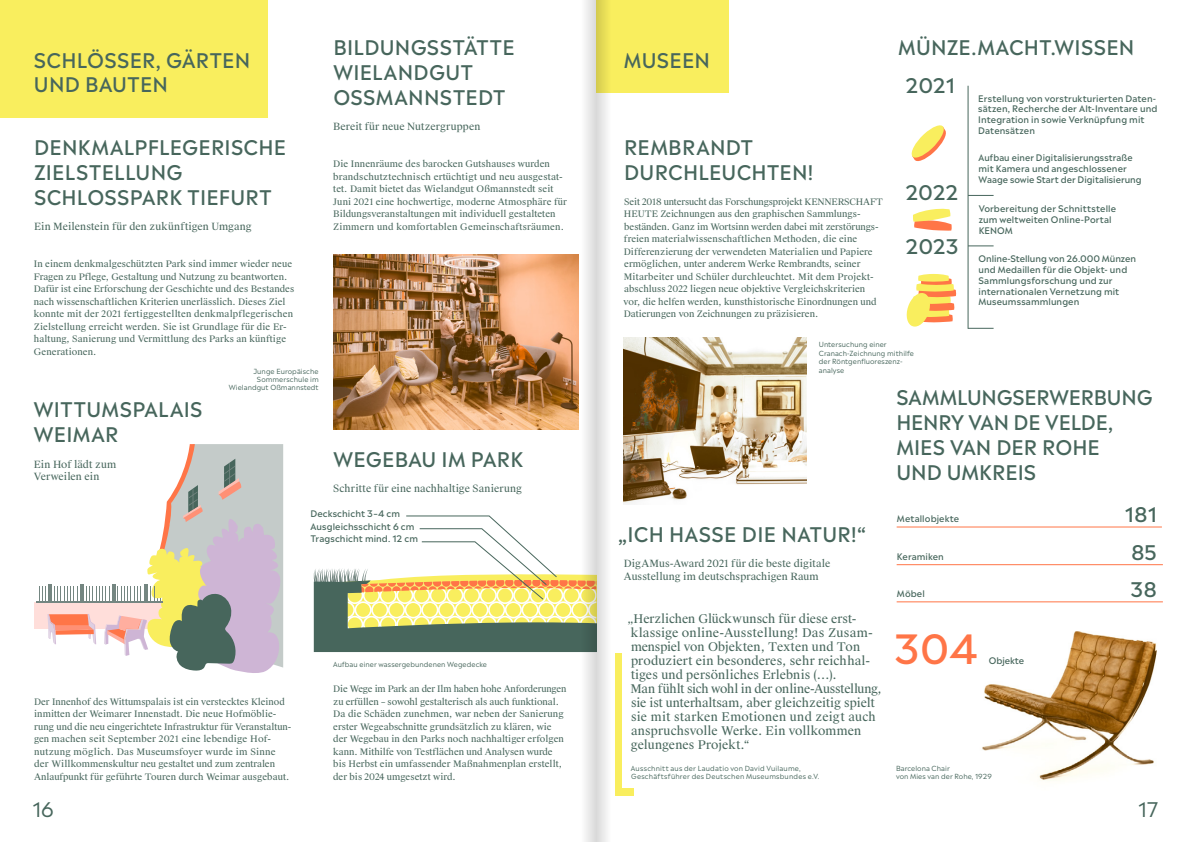
<style>
.page{position:relative;width:1191px;height:842px;background:#fff}
.page>*{position:absolute;margin:0;border:0;box-sizing:border-box;transform-origin:0 0}
.t1{font:500 40px "Madera";color:#ff7547}
.t2{font:500 20px/25px "Madera";letter-spacing:.005em;color:#47665c}
.t3{font:20px "Madera";color:#47665c}
.t4{font:12px/14px "Suisse Works";color:#47665c}
.t5{font:10px/12.5px "Suisse Works";letter-spacing:.005em;color:#47665c}
.t6{font:9px/12.5px "Suisse Works";color:#47665c}
.t7{font:500 9px/10.8px "Madera";letter-spacing:.01em;color:#47665c}
.t8{font:7px/8.4px "Madera";letter-spacing:.01em;color:#47665c}
.t9{font:7px/8.4px "Madera";letter-spacing:.03em;color:#47665c}
</style>
<div class="page">
<div style="left:596px;top:0;width:132px;height:92px;background:#f9ee5e"></div>
<div style="left:0;top:0;width:268px;height:117px;background:#f9ee5e"></div>
<div style="left:34px;top:602px;width:129px;height:26px;background:#ffdeda"></div>
<hr style="left:37px;top:601px;width:126px;height:2px;background:#748681">
<svg style="left:39px;top:444px;width:244px;height:229px"></svg>
<img style="left:333px;top:255px;width:241px;height:174px">
<hr style="left:967px;top:86px;width:1px;height:243px;background:#47665c">
<img style="left:623px;top:338px;width:183px;height:166px">
<svg style="left:911px;top:125px;width:35px;height:36px"></svg>
<svg style="left:913px;top:208px;width:39px;height:23px"></svg>
<svg style="left:906px;top:274px;width:50px;height:53px"></svg>
<svg style="left:968px;top:195px;width:25px;height:1px"></svg>
<svg style="left:968px;top:245px;width:25px;height:1px"></svg>
<svg style="left:968px;top:328px;width:25px;height:1px"></svg>
<img style="left:982px;top:631px;width:175px;height:150px">
<svg style="left:313px;top:515px;width:283px;height:137px"></svg>
<div style="left:615px;top:654px;width:18px;height:142px;background:#f9ee5e"></div>
<svg style="left:596px;top:1px;width:21px;height:841px"></svg>
<svg style="left:574px;top:1px;width:21px;height:841px"></svg>
<div style="left:622px;top:605px;width:265px;height:183px;background:#fff"></div>
<hr style="left:896px;top:526px;width:265px;height:1px;background:#ff7547">
<hr style="left:896px;top:564px;width:266px;height:1px;background:#ff7547">
<hr style="left:896px;top:601px;width:266px;height:1px;background:#ff7547">
<h2 class="t2" style="left:34px;top:45px;width:218px">SCHLÖSSER, GÄRTEN<br>UND BAUTEN</h2>
<h2 class="t2" style="left:34px;top:132px;width:254px">DENKMALPFLEGERISCHE<br>ZIELSTELLUNG<br>SCHLOSSPARK TIEFURT</h2>
<p class="t5" style="left:34px;top:221px;width:219px">Ein Meilenstein für den zukünftigen Umgang</p>
<p class="t6" style="left:34px;top:258px;width:262px">In einem denkmalgeschützten Park sind immer wieder neue Fragen zu Pflege, Gestaltung und Nutzung zu beantworten.<br>Dafür ist eine Erforschung der Geschichte und des Bestandes nach wissenschaftlichen Kriterien unerlässlich. Dieses Ziel konnte mit der 2 02 1 fertiggestellten denkmalpflegerischen Zielstellung erreicht werden. Sie ist Grundlage für die Er&shy;haltung, Sanierung und Vermittlung des Parks an künftige Generationen.</p>
<h2 class="t2" style="left:34px;top:395px;width:170px">WITTUMSPALAIS<br>WEIMAR</h2>
<p class="t5" style="left:34px;top:458px;width:84px;line-height:12px">Ein Hof lädt zum<br>Verweilen ein</p>
<p class="t8" style="left:229px;top:366px;width:91px;text-align:right">Junge Europäische<br>Sommerschule im<br>Wielandgut Oßmannstedt</p>
<h2 class="t2" style="left:333px;top:32px;width:183px">BILDUNGSSTÄTTE<br>WIELANDGUT<br>OSSMANNSTEDT</h2>
<p class="t5" style="left:333px;top:121px;width:149px">Bereit für neue Nutzergruppen</p>
<p class="t6" style="left:333px;top:158px;width:235px">Die Innenräume des barocken Gutshauses wurden brandschutztechnisch ertüchtigt und neu ausgestat&shy;tet. Damit bietet das Wielandgut Oßmannstedt seit Juni 2 02 1 eine hochwertige, moderne Atmosphäre für Bildungsveranstaltungen mit individuell gestalteten Zimmern und komfortablen Gemeinschaftsräumen.</p>
<h2 class="t2" style="left:333px;top:445px;width:191px">WEGEBAU IM PARK</h2>
<p class="t5" style="left:333px;top:483px;width:190px">Schritte für eine nachhaltige Sanierung</p>
<p class="t7" style="left:310px;top:506px;width:109px;line-height:12.5px">Deckschicht 3–4 cm<br>Ausgleichsschicht 6 cm<br>Tragschicht mind. 12 cm</p>
<p class="t6" style="left:34px;top:695px;width:259px">Der Innenhof des Wittumspalais ist ein verstecktes Kleinod inmitten der Weimarer Innenstadt. Die neue Hofmöblie&shy;rung und die neu eingerichtete Infrastruktur für Veranstaltun&shy;gen machen seit September 2 02 1 eine lebendige Hof&shy;nutzung möglich. Das Museumsfoyer wurde im Sinne der Willkommenskultur neu gestaltet und zum zentralen Anlaufpunkt für geführte Touren durch Weimar ausgebaut.</p>
<p class="t8" style="left:333px;top:659px;width:155px">Aufbau einer wassergebundenen Wegedecke</p>
<p class="t6" style="left:333px;top:683px;width:235px">Die Wege im Park an der Ilm haben hohe Anforderungen zu erfüllen – sowohl gestalterisch als auch funktional.<br>Da die Schäden zunehmen, war neben der Sanierung erster Wegeabschnitte grundsätzlich zu klären, wie der Wegebau in den Parks noch nachhaltiger erfolgen kann. Mithilfe von Testflächen und Analysen wurde bis Herbst ein umfassender Maßnahmenplan erstellt, der bis 2 024 umgesetzt wird.</p>
<h2 class="t2" style="left:624px;top:45px;width:88px">MUSEEN</h2>
<h2 class="t2" style="left:898px;top:32px;width:238px">MÜNZE.MACHT.WISSEN</h2>
<h2 class="t2" style="left:624px;top:132px;width:191px">REMBRANDT<br>DURCHLEUCHTEN!</h2>
<h2 class="t2" style="left:905px;top:70px;width:51px">2021</h2>
<h2 class="t2" style="left:905px;top:177px;width:54px">2022</h2>
<h2 class="t2" style="left:905px;top:232px;width:55px">2023</h2>
<p class="t6" style="left:623px;top:196px;width:261px">Seit 2 018 untersucht das Forschungsprojekt KENNERSCHAFT HEUTE Zeichnungen aus den graphischen Sammlungs&shy;beständen. Ganz im Wortsinn werden dabei mit zerstörungs&shy;freien materialwissenschaftlichen Methoden, die eine Differenzierung der verwendeten Materialien und Papiere ermöglichen, unter anderem Werke Rembrandts, seiner Mitarbeiter und Schüler durchleuchtet. Mit dem Projekt&shy;abschluss 2 022 liegen neue objektive Vergleichskriterien vor, die helfen werden, kunsthistorische Einordnungen und Datierungen von Zeichnungen zu präzisieren.</p>
<p class="t8" style="left:818px;top:340px;width:97px">Untersuchung einer<br>Cranach-Zeichnung mithilfe der Röntgenfluoreszenz&shy;analyse</p>
<p class="t7" style="left:978px;top:92px;width:181px">Erstellung von vorstrukturierten Daten&shy;sätzen, Recherche der Alt-Inventare und Integration in sowie Verknüpfung mit Datensätzen</p>
<p class="t7" style="left:978px;top:151px;width:164px">Aufbau einer Digitalisierungsstraße mit Kamera und angeschlossener<br>Waage sowie Start der Digitalisierung</p>
<p class="t7" style="left:978px;top:202px;width:139px">Vorbereitung der Schnittstelle zum weltweiten Online-Portal<br>KENOM</p>
<p class="t7" style="left:978px;top:252px;width:159px">Online-Stellung von 26.000 Münzen und Medaillen für die Objekt- und<br>Sammlungsforschung und zur internationalen Vernetzung mit<br>Museumssammlungen</p>
<h2 class="t2" style="left:618px;top:520px;width:249px">„ICH HASSE DIE NATUR!“</h2>
<p class="t5" style="left:624px;top:558px;width:208px">DigAMus-Award 2 02 1 für die beste digitale<br>Ausstellung im deutschsprachigen Raum</p>
<p class="t4" style="left:627px;top:611px;width:256px">„Herzlichen Glückwunsch für diese erst&shy;klassige online-Ausstellung! Das Zusam&shy;menspiel von Objekten, Texten und Ton produziert ein besonderes, sehr reichhal&shy;tiges und persönliches Erlebnis (…).<br>Man fühlt sich wohl in der online-Ausstellung, sie ist unterhaltsam, aber gleichzeitig spielt sie mit starken Emotionen und zeigt auch anspruchsvolle Werke. Ein vollkommen gelungenes Projekt.“</p>
<p class="t9" style="left:631px;top:763px;width:190px">Ausschnitt aus der Laudatio von David Vuilaume,<br>Geschäftsführer des Deutschen Museumsbundes e.V.</p>
<h2 class="t2" style="left:896px;top:382px;width:258px">SAMMLUNGSERWERBUNG<br>HENRY VAN DE VELDE,<br>MIES VAN DER ROHE<br>UND UMKREIS</h2>
<p class="t7" style="left:897px;top:512px;width:64px">Metallobjekte</p>
<p class="t7" style="left:897px;top:550px;width:48px">Keramiken</p>
<p class="t7" style="left:897px;top:587px;width:29px">Möbel</p>
<h1 class="t1" style="left:894px;top:614px;width:84px">304</h1>
<p class="t7" style="left:988px;top:654px;width:37px">Objekte</p>
<p class="t8" style="left:896px;top:763px;width:97px">Barcelona Chair<br>von Mies van der Rohe, 1929</p>
<h2 class="t2" style="left:1124px;top:493px;width:34px;line-height:37.4px;text-align:justify">181<br>85<br>38</h2>
<h2 class="t3" style="left:33px;top:792px;width:23px">16</h2>
<h2 class="t3" style="left:1138px;top:792px;width:21px">17</h2>
</div>
